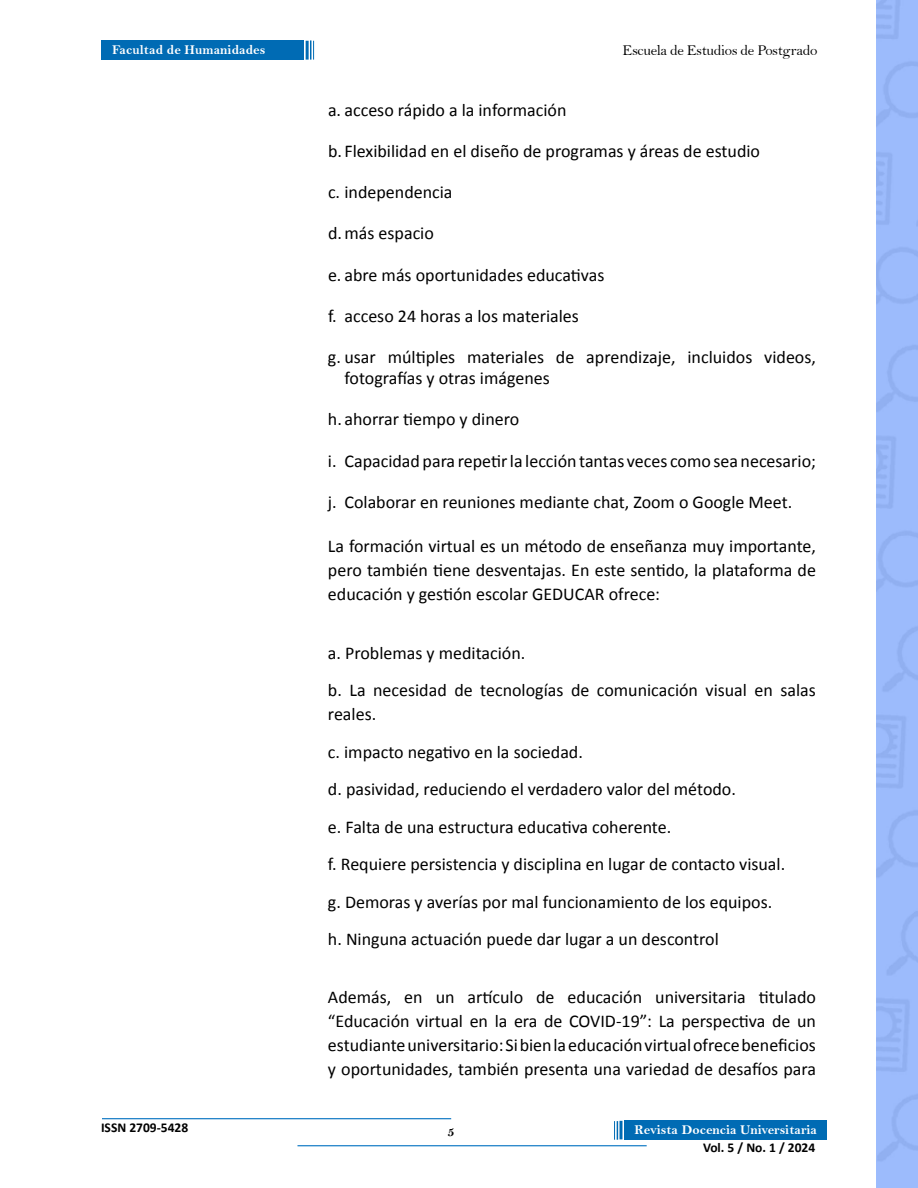
<style>
.page{position:relative;width:918px;height:1188px;background:#fff}
.page>*{position:absolute;margin:0;border:0;box-sizing:border-box;transform-origin:0 0}
.t1{font:18px/37.5px "Calibri";color:#000}
.t2{font:15px "Bell";letter-spacing:-.025em;color:#000}
.t3{font:13.5px "Bell MT Bold";color:#fff}
.t4{font:700 13.5px "Calibri";color:#000}
.t5{font:13.5px "Bell MT Bold";color:#000}
</style>
<div class="page">
<div style="left:625px;top:1121px;width:202px;height:19px;background:#006bb4"></div>
<div style="left:101px;top:40px;width:203px;height:20px;background:#006bb4"></div>
<hr style="left:306px;top:41px;width:3px;height:19px;background:#006bb4">
<svg style="left:614px;top:1121px;width:8px;height:19px"></svg>
<svg style="left:310px;top:40px;width:4px;height:20px"></svg>
<hr style="left:102px;top:1118px;width:349px;height:1px;background:#0070c0">
<hr style="left:297px;top:1145px;width:350px;height:1px;background:#0070c0">
<p class="t3" style="left:112px;top:41px;width:155px">Facultad de Humanidades</p>
<p class="t4" style="left:101px;top:1119px;width:89px">ISSN 2709-5428</p>
<p class="t2" style="left:623px;top:42px;width:196px">Escuela de Estudios de Postgrado</p>
<p class="t1" style="left:328px;top:91px;width:240px">a. acceso rápido a la información</p>
<p class="t1" style="left:328px;top:132px;width:434px">b. Flexibilidad en el diseño de programas y áreas de estudio</p>
<p class="t1" style="left:328px;top:173px;width:126px">c. independencia</p>
<p class="t1" style="left:328px;top:215px;width:107px">d.más espacio</p>
<p class="t1" style="left:328px;top:256px;width:278px">e. abre más oportunidades educativas</p>
<p class="t1" style="left:328px;top:297px;width:253px">f. acceso 24 horas a los materiales</p>
<p class="t1" style="left:344px;top:347px;width:473px;line-height:21px;text-indent:-17px">g. usar múltiples materiales de aprendizaje, incluidos videos, fotografías y otras imágenes</p>
<p class="t1" style="left:328px;top:401px;width:193px">h. ahorrar tiempo y dinero</p>
<p class="t1" style="left:328px;top:442px;width:490px">i. Capacidad para repetir la lección tantas veces como sea necesario;</p>
<p class="t1" style="left:328px;top:483px;width:466px">j. Colaborar en reuniones mediante chat, Zoom o Google Meet.</p>
<p class="t1" style="left:328px;top:534px;width:490px;line-height:24px;text-align:justify">La formación virtual es un método de enseñanza muy importante, pero también tiene desventajas. En este sentido, la plataforma de educación y gestión escolar GEDUCAR ofrece:</p>
<p class="t1" style="left:328px;top:634px;width:489px">a. Problemas y meditación.<br>b. La necesidad de tecnologías de comunicación visual en salas</p>
<p class="t1" style="left:328px;top:695px;width:459px">reales.<br>c. impacto negativo en la sociedad.<br>d. pasividad, reduciendo el verdadero valor del método.<br>e. Falta de una estructura educativa coherente.<br>f. Requiere persistencia y disciplina en lugar de contacto visual. g. Demoras y averías por mal funcionamiento de los equipos. h. Ninguna actuación puede dar lugar a un descontrol</p>
<p class="t1" style="left:328px;top:986px;width:490px;line-height:24px;text-align:justify">Además, en un artículo de educación universitaria titulado “Educación virtual en la era de COVID-19”: La perspectiva de un estudiante universitario: Si bien la educación virtual ofrece beneficios y oportunidades, también presenta una variedad de desafíos para</p>
<p class="t5" style="left:448px;top:1124px;width:9px">5</p>
<p class="t3" style="left:635px;top:1122px;width:184px">Revista Docencia Universitaria</p>
<p class="t4" style="left:703px;top:1139px;width:114px">Vol. 5 / No. 1 / 2024</p>
</div>
